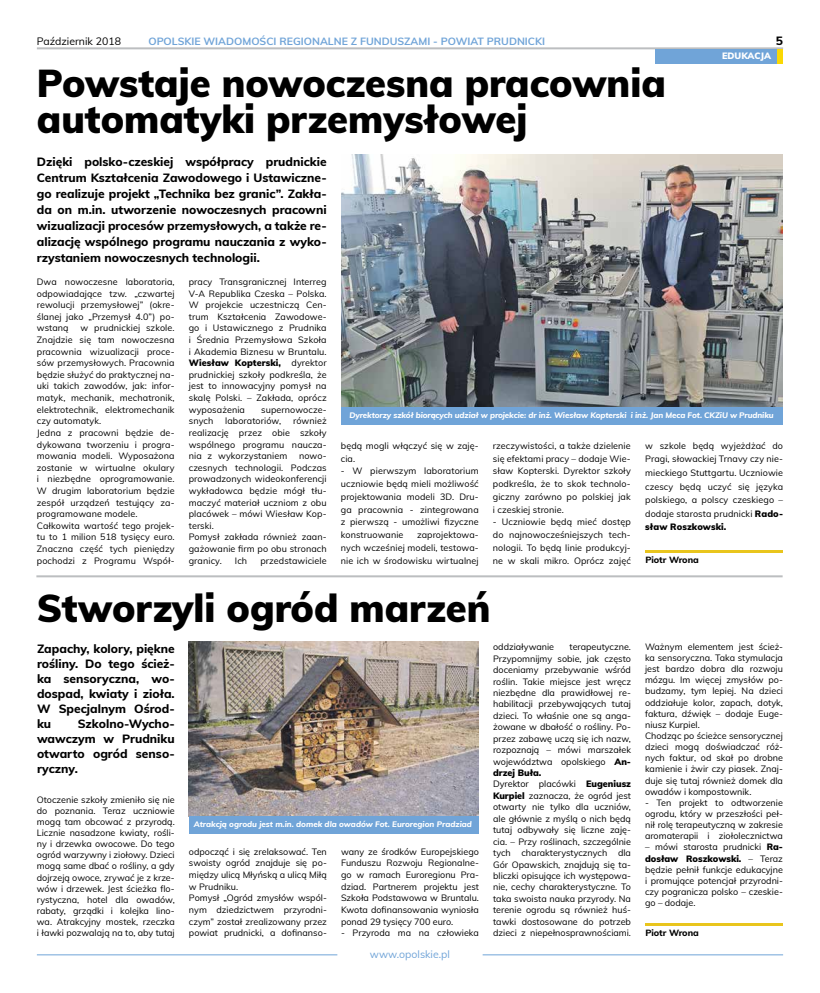
<style>
.page{position:relative;width:820px;height:993px;background:#fff}
.page>*{position:absolute;margin:0;border:0;box-sizing:border-box;transform-origin:0 0}
.t1{font:900 38px/36px "Muli";color:#000}
.t2{font:800 12px/15px "Muli";color:#000;text-align:justify}
.t3{font:700 10.5px "Muli";color:#70a4d8}
.t4{font:10.5px "Muli";color:#70a4d8}
.t5{font:10.5px "Muli";color:#000}
.t6{font:9px/11.6px "Muli";color:#000;text-align:justify}
.t7{font:800 9px "Muli";color:#000}
.t8{font:900 9px "Muli";color:#fff}
.t9{font:italic 800 8px "Muli";letter-spacing:-.01em;color:#fff}
.s1{font-weight:900}
</style>
<div class="page">
<hr style="left:37px;top:47px;width:745px;height:2px;background:#bcbec0">
<hr style="left:482px;top:954px;width:300px;height:1px;background:#70a4d8">
<hr style="left:37px;top:954px;width:300px;height:1px;background:#70a4d8">
<div style="left:655px;top:49px;width:122px;height:14px;background:#70a4d8"></div>
<div style="left:777px;top:49px;width:5px;height:14px;background:#fad803"></div>
<hr style="left:645px;top:550px;width:137px;height:3px;background:#e9c51d">
<hr style="left:645px;top:923px;width:137px;height:2px;background:#e9c51d">
<img style="left:341px;top:154px;width:441px;height:252px">
<hr style="left:36px;top:575px;width:746px;height:2px;background:#bcbec0">
<div style="left:341px;top:406px;width:441px;height:18px;background:#70a4d8"></div>
<img style="left:189px;top:641px;width:289px;height:174px">
<div style="left:189px;top:815px;width:289px;height:18px;background:#70a4d8"></div>
<p class="t5" style="left:37px;top:33px;width:86px">Październik 2018</p>
<p class="t3" style="left:148px;top:33px;width:398px">OPOLSKIE WIADOMOŚCI REGIONALNE Z FUNDUSZAM I - POWIAT PRUDN ICKI</p>
<h1 class="t1" style="left:37px;top:63px;width:630px">Powstaje nowoczesna pracownia automatyki przemysłowej</h1>
<p class="t2" style="left:37px;top:153px;width:291px;line-height:15.9px">Dzięki polsko-czeskiej współpracy prudnickie Centrum Kształcenia Zawodowego i Ustawiczne&shy;go realizuje projekt „Technika bez granic”. Zakła&shy;da on m.in. utworzenie nowoczesnych pracowni wizualizacji procesów przemysłowych, a także re&shy;alizację wspólnego programu nauczania z wyko&shy;rzystaniem nowoczesnych technologii.</p>
<h2 class="t2" style="left:775px;top:33px;width:9px">5</h2>
<p class="t8" style="left:721px;top:49px;width:50px">EDUKACJA</p>
<p class="t6" style="left:37px;top:275px;width:139px">Dwa nowoczesne laboratoria, odpowiadające tzw. „czwartej rewolucji przemysłowej” (okre&shy;ślanej jako „Przemysł 4.0”) po&shy;wstaną</p>
<p class="t6" style="left:37px;top:322px;width:139px;text-align:left;text-indent:44px">w prudnickiej szkole.<br>Znajdzie się tam nowoczesna pracownia wizualizacji proce&shy;sów przemysłowych. Pracownia będzie służyć do praktycznej na&shy;uki takich zawodów, jak: infor&shy;matyk, mechanik, mechatronik, elektrotechnik, elektromechanik czy automatyk.<br>Jedna z pracowni będzie de&shy;dykowana tworzeniu i progra&shy;mowania modeli. Wyposażona zostanie w wirtualne okulary i niezbędne oprogramowanie.<br>W drugim laboratorium będzie zespół urządzeń testujący za&shy;programowane modele.<br>Całkowita wartość tego projek&shy;tu to 1 milion 518 tysięcy euro.<br>Znaczna część tych pieniędzy pochodzi z Programu Współ-</p>
<p class="t6" style="left:189px;top:275px;width:139px">pracy Transgranicznej Interreg V-A Republika Czeska – Polska.<br>W projekcie uczestniczą Cen&shy;trum Kształcenia Zawodowe&shy;go i Ustawicznego z Prudnika i Średnia Przemysłowa Szkoła i Akademia Biznesu w Bruntalu.<br><span class="s1">Wiesław Kopterski,</span> dyrektor prudnickiej szkoły podkreśla, że jest to innowacyjny pomysł na skalę Polski. – Zakłada, oprócz wyposażenia</p>
<p class="t6" style="left:261px;top:403px;width:67px">supernowocze-</p>
<p class="t6" style="left:189px;top:414px;width:139px;text-indent:104px">również realizację przez obie szkoły wspólnego programu naucza&shy;nia z wykorzystaniem</p>
<p class="t6" style="left:189px;top:414px;width:26px">snych</p>
<p class="t6" style="left:225px;top:414px;width:58px">laboratoriów,</p>
<p class="t6" style="left:189px;top:449px;width:139px;text-align:left;text-indent:110px">nowo&shy;czesnych technologii. Podczas prowadzonych wideokonferencji wykładowca będzie mógł tłu&shy;maczyć materiał uczniom z obu placówek – mówi Wiesław Kop&shy;terski.<br>Pomysł zakłada również zaan&shy;gażowanie firm po obu stronach granicy.</p>
<p class="t6" style="left:235px;top:554px;width:14px">Ich</p>
<p class="t6" style="left:260px;top:554px;width:68px">przedstawiciele</p>
<p class="t9" style="left:349px;top:409px;width:426px">Dyrektorzy szkół biorących udział w projekcie: dr inż. Wiesław Kopterski i inż. Jan Meca Fot. CKZiU w Prudniku</p>
<p class="t6" style="left:341px;top:438px;width:139px;line-height:12.7px">będą mogli włączyć się w zaję&shy;cia.</p>
<p class="t6" style="left:341px;top:464px;width:139px;line-height:12.7px">- W pierwszym laboratorium uczniowie będą mieli możliwość projektowania modeli 3D. Dru&shy;ga pracownia - zintegrowana z pierwszą - umożliwi fizyczne konstruowanie</p>
<p class="t6" style="left:341px;top:528px;width:139px;line-height:12.7px;text-indent:76px">zaprojektowa&shy;nych wcześniej modeli, testowa&shy;nie ich w środowisku wirtualnej</p>
<p class="t6" style="left:492px;top:438px;width:139px;line-height:12.7px">rzeczywistości, a także dzielenie się efektami pracy – dodaje Wie&shy;sław Kopterski. Dyrektor szkoły podkreśla, że to skok technolo&shy;giczny zarówno po polskiej jak i czeskiej stronie.</p>
<p class="t6" style="left:492px;top:515px;width:139px;line-height:12.7px">- Uczniowie będą mieć dostęp do najnowocześniejszych tech&shy;nologii. To będą linie produkcyj&shy;ne w skali mikro. Oprócz zajęć</p>
<p class="t6" style="left:645px;top:438px;width:139px;line-height:13.5px">w szkole będą wyjeżdżać do Pragi, słowackiej Trnavy czy nie&shy;mieckiego Stuttgartu. Uczniowie czescy będą uczyć się języka polskiego, a polscy czeskiego – dodaje starosta prudnicki <span class="s1">Rado&shy;sław Roszkowski.</span></p>
<p class="t7" style="left:645px;top:553px;width:55px">Piotr Wrona</p>
<h1 class="t1" style="left:37px;top:588px;width:455px">Stworzyli ogród marzeń</h1>
<h2 class="t2" style="left:37px;top:640px;width:139px">Zapachy, kolory, piękne rośliny. Do tego ścież&shy;ka sensoryczna, wo&shy;dospad, kwiaty i zioła.<br>W Specjalnym Ośrod&shy;ku</h2>
<h2 class="t2" style="left:37px;top:715px;width:139px;text-indent:41px">Szkolno-Wycho&shy;wawczym w Prudniku otwarto ogród senso&shy;ryczny.</h2>
<p class="t6" style="left:37px;top:793px;width:139px;line-height:11.1px">Otoczenie szkoły zmieniło się nie do poznania. Teraz uczniowie mogą tam obcować z przyrodą.<br>Licznie nasadzone kwiaty, rośli&shy;ny i drzewka owocowe. Do tego ogród warzywny i ziołowy. Dzieci mogą same dbać o rośliny, a gdy dojrzeją owoce, zrywać je z krze&shy;wów i drzewek. Jest ścieżka flo&shy;rystyczna, hotel dla owadów, rabaty, grządki i kolejka lino&shy;wa. Atrakcyjny mostek, rzeczka i ławki pozwalają na to, aby tutaj</p>
<p class="t9" style="left:194px;top:818px;width:279px">Atrakcją ogrodu jest m.in. domek dla owadów Fot. Euroregion Pradziad</p>
<p class="t6" style="left:189px;top:845px;width:139px;text-align:left">odpocząć i się zrelaksować. Ten swoisty ogród znajduje się po&shy;między ulicą Młyńską a ulicą Miłą w Prudniku.<br>Pomysł „Ogród zmysłów wspól&shy;nym dziedzictwem przyrodni&shy;czym” został zrealizowany przez powiat prudnicki, a dofinanso-</p>
<p class="t6" style="left:341px;top:845px;width:139px">wany ze środków Europejskiego Funduszu Rozwoju Regionalne&shy;go w ramach Euroregionu Pra&shy;dziad. Partnerem projektu jest Szkoła Podstawowa w Bruntalu.<br>Kwota dofinansowania wyniosła ponad 29 tysięcy 700 euro.</p>
<p class="t6" style="left:341px;top:926px;width:139px">- Przyroda ma na człowieka</p>
<p class="t4" style="left:370px;top:945px;width:82px">www.opolskie.pl</p>
<p class="t6" style="left:493px;top:640px;width:63px">oddziaływanie</p>
<p class="t6" style="left:493px;top:640px;width:139px;text-align:left;text-indent:76px">terapeutyczne.<br>Przypomnijmy sobie, jak często doceniamy przebywanie wśród roślin. Takie miejsce jest wręcz niezbędne dla prawidłowej re&shy;habilitacji przebywających tutaj dzieci. To właśnie one są anga&shy;żowane w dbałość o rośliny. Po&shy;przez zabawę uczą się ich nazw, rozpoznają – mówi marszałek województwa opolskiego <span class="s1">An&shy;drzej Buła.<br></span>Dyrektor placówki <span class="s1">Eugeniusz<br>Kurpiel</span> zaznacza, że ogród jest otwarty nie tylko dla uczniów, ale głównie z myślą o nich będą tutaj odbywały się liczne zaję&shy;cia. – Przy roślinach, szczególnie tych charakterystycznych dla<br>Gór Opawskich, znajdują się ta&shy;bliczki opisujące ich występowa&shy;nie, cechy charakterystyczne. To taka swoista nauka przyrody. Na terenie ogrodu są również huś&shy;tawki dostosowane do potrzeb dzieci z niepełnosprawnościami.</p>
<p class="t6" style="left:644px;top:640px;width:139px;line-height:11.1px;text-align:left">Ważnym elementem jest ścież&shy;ka sensoryczna. Taka stymulacja jest bardzo dobra dla rozwoju mózgu. Im więcej zmysłów po&shy;budzamy, tym lepiej. Na dzieci oddziałuje kolor, zapach, dotyk, faktura, dźwięk – dodaje Euge&shy;niusz Kurpiel.<br>Chodząc po ścieżce sensorycznej dzieci mogą doświadczać róż&shy;nych faktur, od skał po drobne kamienie i żwir czy piasek. Znaj&shy;duje się tutaj również domek dla owadów i kompostownik.</p>
<p class="t6" style="left:644px;top:796px;width:139px;line-height:11.1px">- Ten projekt to odtworzenie ogrodu, który w przeszłości peł&shy;nił rolę terapeutyczną w zakresie aromaterapii i ziołolecznictwa</p>
<p class="t6" style="left:644px;top:841px;width:139px;line-height:11.1px">– mówi starosta prudnicki <span class="s1">Ra&shy;dosław Roszkowski.</span> – Teraz będzie pełnił funkcje edukacyjne i promujące potencjał przyrodni&shy;czy pogranicza polsko – czeskie&shy;go – dodaje.</p>
<p class="t7" style="left:645px;top:926px;width:55px">Piotr Wrona</p>
</div>
